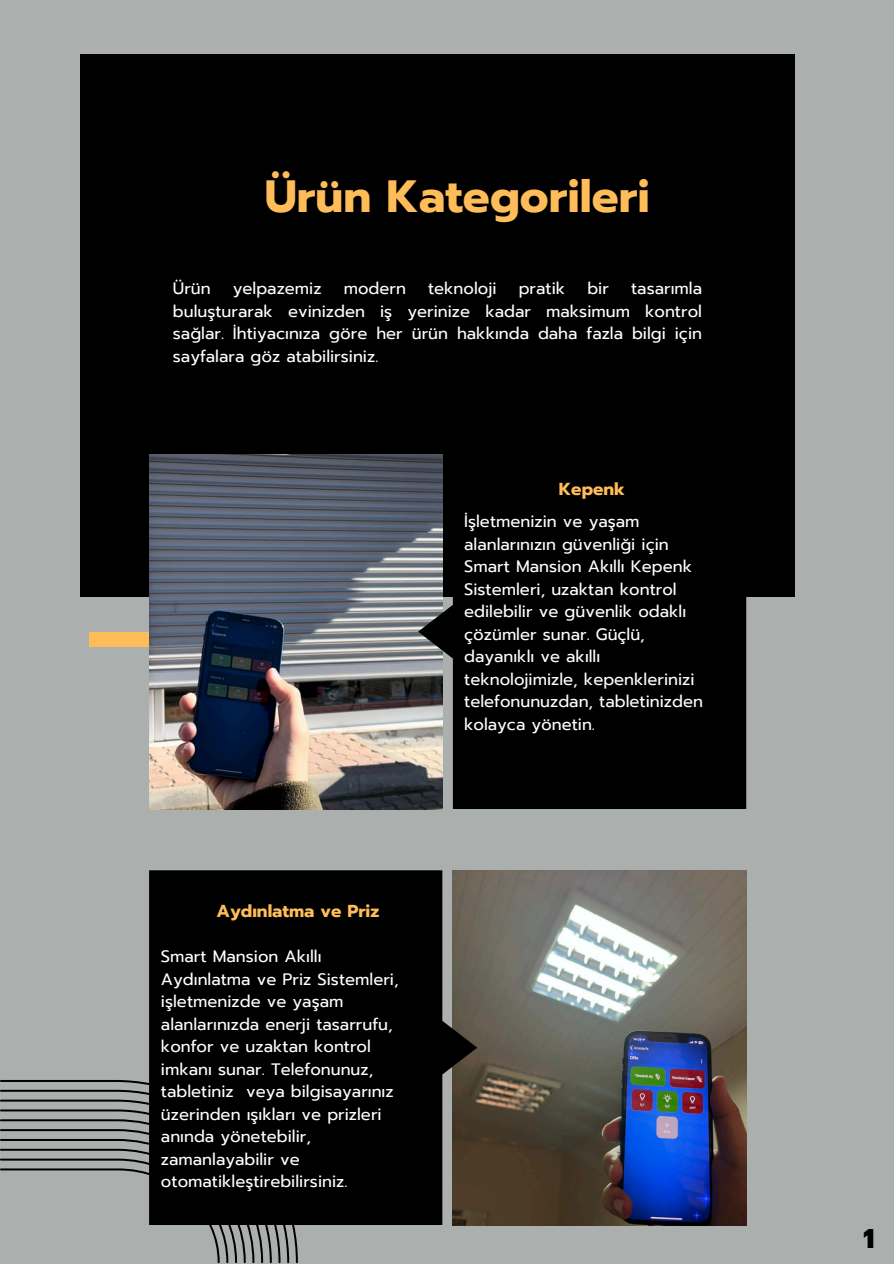
<style>
.page{position:relative;width:894px;height:1264px;background:#fff}
.page>*{position:absolute;margin:0;border:0;box-sizing:border-box;transform-origin:0 0}
.t1{font:700 45px "Prompt";color:#ffbd59}
.t2{font:800 27px "Prompt";color:#000}
.t3{font:700 17.25px "Prompt";color:#ffbd59}
.t4{font:16.5px/22.5px "Prompt";color:#fff}
</style>
<div class="page">
<div style="left:0;top:0;width:893px;height:1263px;background:#abb0af"></div>
<div style="left:80px;top:54px;width:714px;height:542px;background:#000"></div>
<div style="left:89px;top:631px;width:271px;height:15px;background:#ffbd59"></div>
<svg style="left:0;top:1080px;width:298px;height:182px"></svg>
<svg style="left:0;top:1089px;width:289px;height:173px"></svg>
<svg style="left:0;top:1099px;width:280px;height:163px"></svg>
<svg style="left:0;top:1109px;width:272px;height:153px"></svg>
<img style="left:149px;top:454px;width:269px;height:355px">
<svg style="left:418px;top:454px;width:328px;height:355px;fill:#000"></svg>
<img style="left:477px;top:870px;width:269px;height:355px">
<svg style="left:149px;top:870px;width:328px;height:355px;background:#0a0a09"></svg>
<p class="t1" style="left:264px;top:163px;width:387px">Ürün Kategorileri</p>
<h2 class="t4" style="left:173px;top:277px;width:39px">Ürün</h2>
<h2 class="t4" style="left:233px;top:277px;width:90px">yelpazemiz</h2>
<h2 class="t4" style="left:343px;top:277px;width:64px">modern</h2>
<h2 class="t4" style="left:428px;top:277px;width:70px">teknoloji</h2>
<h2 class="t4" style="left:518px;top:277px;width:48px">pratik</h2>
<h2 class="t4" style="left:587px;top:277px;width:23px">bir</h2>
<h2 class="t4" style="left:173px;top:277px;width:530px;text-align:justify;text-indent:458px">tasarımla buluşturarak evinizden iş yerinize kadar maksimum kontrol sağlar. İhtiyacınıza göre her ürün hakkında daha fazla bilgi için sayfalara göz atabilirsiniz.</h2>
<p class="t3" style="left:558px;top:476px;width:68px">Kepenk</p>
<h2 class="t4" style="left:464px;top:510px;width:240px">İşletmenizin ve yaşam alanlarınızın güvenliği için<br>Smart Mansion Akıllı Kepenk<br>Sistemleri, uzaktan kontrol edilebilir ve güvenlik odaklı çözümler sunar. Güçlü, dayanıklı ve akıllı teknolojimizle, kepenklerinizi telefonunuzdan, tabletinizden kolayca yönetin.</h2>
<p class="t3" style="left:216px;top:898px;width:164px">Aydınlatma ve Priz</p>
<p class="t4" style="left:161px;top:945px;width:239px">Smart Mansion Akıllı<br>Aydınlatma ve Priz Sistemleri, işletmenizde ve yaşam alanlarınızda enerji tasarrufu, konfor ve uzaktan kontrol imkanı sunar. Telefonunuz, tabletiniz veya bilgisayarınız üzerinden ışıkları ve prizleri anında yönetebilir, zamanlayabilir ve otomatikleştirebilirsiniz.</p>
<p class="t2" style="left:863px;top:1218px;width:12px">1</p>
</div>
